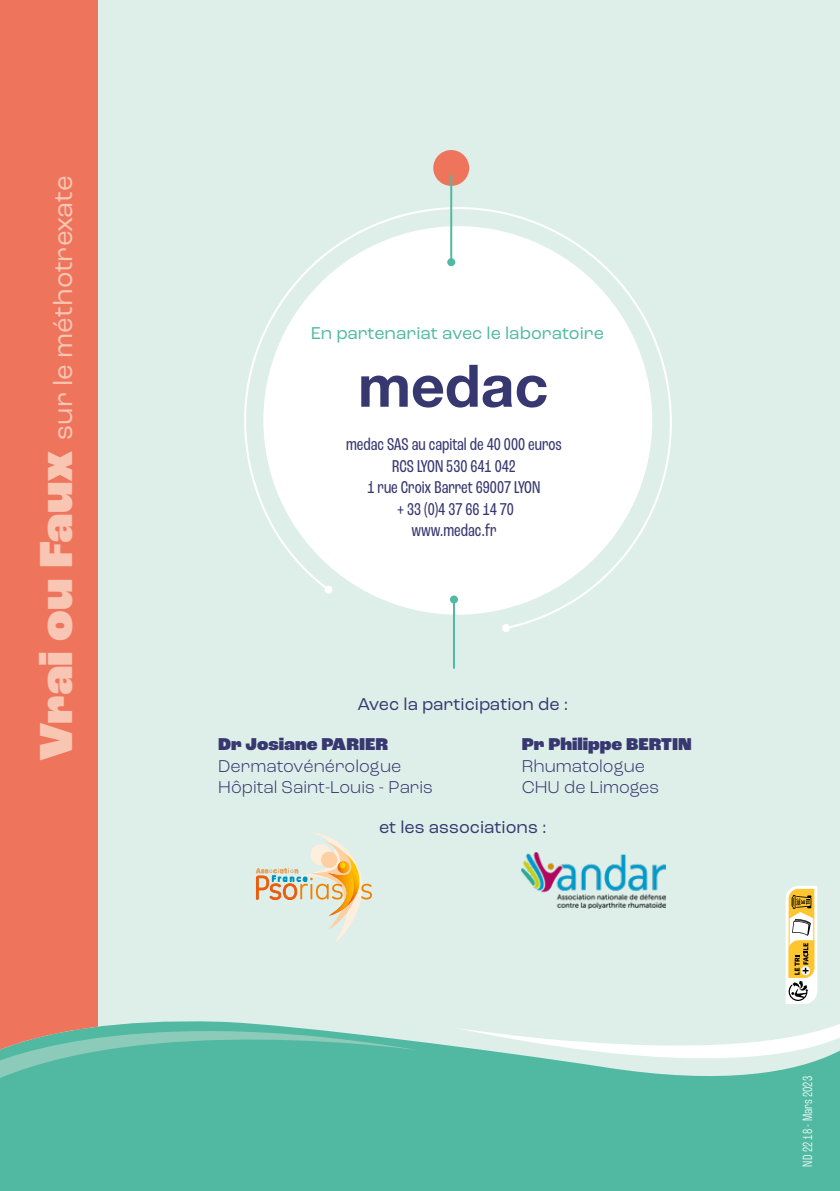
<style>
.page{position:relative;width:840px;height:1191px;background:#fff}
.page>*{position:absolute;margin:0;border:0;box-sizing:border-box;transform-origin:0 0}
.t1{font:27.6px "Roc Grotesk";color:#f9c6b4}
.t2{font:condensed 18px/21.6px "Roc Grotesk";color:#373870;text-align:center}
.t3{font:300 18px/21.6px "Roc Grotesk";color:#373870}
.t4{font:18px "Roc Grotesk";color:#373870}
.t5{font:900 18px "Roc Grotesk";color:#373870}
.t6{font:18px "Roc Grotesk";color:#51b9a2}
.t7{font:300 condensed 14px "Roc Grotesk";color:#fff}
.s1{font-weight:900;font-size:48.6px}
</style>
<div class="page">
<div style="left:0;top:819px;width:839px;height:372px;background:#51b9a2"></div>
<div style="left:97px;top:0;width:742px;height:1046px;background:#deefe9"></div>
<div style="left:0;top:0;width:97px;height:1086px;background:#ee745c"></div>
<div style="left:225px;top:188px;width:465px;height:442px;background:#deefe9"></div>
<svg style="left:245px;top:208px;width:425px;height:424px"></svg>
<div style="left:433px;top:150px;width:36px;height:36px;background:#ee745c;border-radius:50%"></div>
<hr style="left:450px;top:175px;width:2px;height:87px;background:#51b9a2">
<div style="left:447px;top:258px;width:8px;height:8px;background:#51b9a2;border-radius:50%"></div>
<svg style="left:0;top:998px;width:420px;height:87px"></svg>
<svg style="left:453px;top:1015px;width:386px;height:61px"></svg>
<hr style="left:452px;top:599px;width:2px;height:69px;background:#51b9a2">
<svg style="left:449px;top:595px;width:8px;height:8px"></svg>
<svg style="left:361px;top:365px;width:185px;height:42px"></svg>
<svg style="left:256px;top:832px;width:125px;height:110px;background:#e1e1cc"></svg>
<img style="left:521px;top:852px;width:143px;height:56px">
<div style="left:357px;top:683px;width:211px;height:39px;background:#deefe9"></div>
<svg style="left:785px;top:886px;width:31px;height:118px;background:#dcc890"></svg>
<h1 class="t1" style="left:46px;top:761px;width:586px;rotate:-90deg"><span class="s1">Vrai ou Faux</span> sur le méthotrexate</h1>
<p class="t6" style="left:310px;top:322px;width:294px">En partenariat avec le laboratoire</p>
<p class="t2" style="left:346px;top:433px;width:217px">medac SAS au capital de 40 000 euros<br>RCS LYON 530 641 042<br>1 rue Croix Barret 69007 LYON<br>+ 33 (0)4 37 66 14 70<br>www.medac.fr</p>
<p class="t4" style="left:357px;top:692px;width:212px">Avec la participation de :</p>
<p class="t5" style="left:218px;top:733px;width:171px">Dr Josiane PARIER</p>
<p class="t3" style="left:218px;top:754px;width:216px">Dermatovénérologue<br>Hôpital Saint-Louis - Paris</p>
<p class="t5" style="left:521px;top:733px;width:171px">Pr Philippe BERTIN</p>
<p class="t3" style="left:521px;top:754px;width:139px">Rhumatologue<br>CHU de Limoges</p>
<p class="t4" style="left:379px;top:816px;width:169px">et les associations :</p>
<p class="t7" style="left:799px;top:1166px;width:92px;rotate:-90deg">ND 22 18 - Mars 2023</p>
</div>
